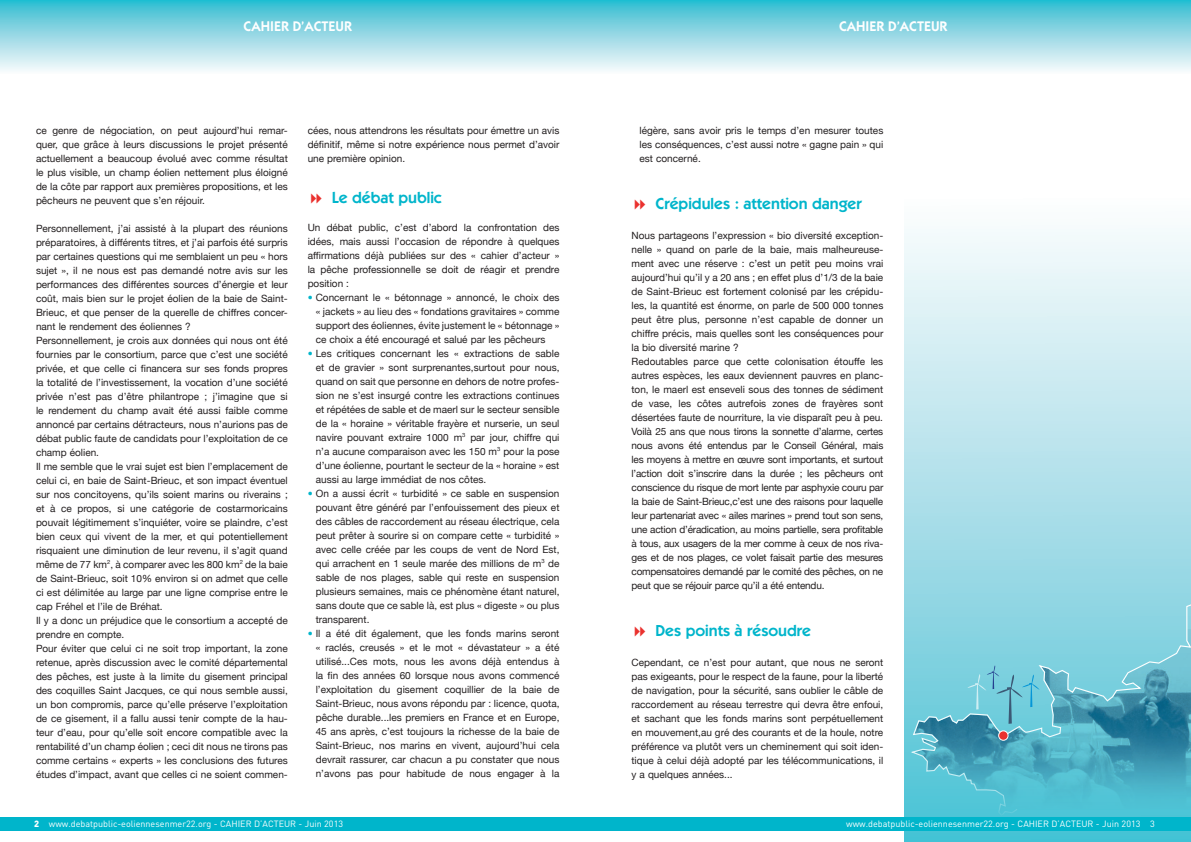
<style>
.page{position:relative;width:1191px;height:842px;background:#fff}
.page>*{position:absolute;margin:0;border:0;box-sizing:border-box;transform-origin:0 0}
.t1{font:600 16px "Itc Kabel";color:#00b5cb}
.t2{font:600 14px "Itc Kabel";color:#fff}
.t3{font:10px/14px "Helvetica Neue";color:#231f20;text-align:justify}
.t4{font:9px "DIN";color:#fff}
.s1{color:#00b5cb}
.s2{font-weight:900}
</style>
<div class="page">
<div style="left:0;top:0;width:1191px;height:76px;background:linear-gradient(to bottom,#34bbd0,#fffcfd)"></div>
<div style="left:904px;top:118px;width:287px;height:724px;background:linear-gradient(to bottom,#fff,#4dc1d4)"></div>
<div style="left:0;top:817px;width:1191px;height:14px;background:#00b5cb"></div>
<svg style="left:909px;top:591px;width:282px;height:226px;background:#65bccf"></svg>
<div style="left:998px;top:731px;width:10px;height:9px;background:#ea312e;border-radius:50%"></div>
<div style="left:998px;top:730px;width:10px;height:11px;border:1px solid #fff;border-radius:50%"></div>
<svg style="left:967px;top:665px;width:73px;height:59px;background:#70c5d6"></svg>
<h2 class="t2" style="left:244px;top:18px;width:110px">CAHIER D’ACTEUR</h2>
<h2 class="t2" style="left:839px;top:18px;width:110px">CAHIER D’ACTEUR</h2>
<p class="t3" style="left:36px;top:123px;width:253px">ce genre de négociation, on peut aujourd’hui remar&shy;quer, que grâce à leurs discussions le projet présenté actuellement a beaucoup évolué avec comme résultat le plus visible, un champ éolien nettement plus éloigné de la côte par rapport aux premières propositions, et les pêcheurs ne peuvent que s’en réjouir.</p>
<p class="t3" style="left:36px;top:221px;width:253px;text-align:left">Personnellement, j’ai assisté à la plupart des réunions préparatoires, à différents titres, et j’ai parfois été surpris par certaines questions qui me semblaient un peu « hors sujet », il ne nous est pas demandé notre avis sur les performances des différentes sources d’énergie et leur coût, mais bien sur le projet éolien de la baie de Saint-Brieuc, et que penser de la querelle de chiffres concer&shy;nant le rendement des éoliennes ?<br>Personnellement, je crois aux données qui nous ont été fournies par le consortium, parce que c’est une société privée, et que celle ci financera sur ses fonds propres la totalité de l’investissement, la vocation d’une société privée n’est pas d’être philantrope ; j’imagine que si le rendement du champ avait été aussi faible comme annoncé par certains détracteurs, nous n’aurions pas de débat public faute de candidats pour l’exploitation de ce champ éolien.<br>Il me semble que le vrai sujet est bien l’emplacement de celui ci, en baie de Saint-Brieuc, et son impact éventuel sur nos concitoyens, qu’ils soient marins ou riverains ; et à ce propos, si une catégorie de costarmoricains pouvait légitimement s’inquiéter, voire se plaindre, c’est bien ceux qui vivent de la mer, et qui potentiellement risquaient une diminution de leur revenu, il s’agit quand même de 77 km<sup>2</sup>, à comparer avec les 800 km<sup>2</sup> de la baie de Saint-Brieuc, soit 10% environ si on admet que celle ci est délimitée au large par une ligne comprise entre le cap Fréhel et l’ile de Bréhat.<br>Il y a donc un préjudice que le consortium a accepté de prendre en compte.<br>Pour éviter que celui ci ne soit trop important, la zone retenue, après discussion avec le comité départemental des pêches, est juste à la limite du gisement principal des coquilles Saint Jacques, ce qui nous semble aussi, un bon compromis, parce qu’elle préserve l’exploitation de ce gisement, il a fallu aussi tenir compte de la hau&shy;teur d’eau, pour qu’elle soit encore compatible avec la rentabilité d’un champ éolien ; ceci dit nous ne tirons pas comme certains « experts » les conclusions des futures études d’impact, avant que celles ci ne soient commen-</p>
<p class="t3" style="left:308px;top:123px;width:253px">cées, nous attendrons les résultats pour émettre un avis définitif, même si notre expérience nous permet d’avoir une première opinion.</p>
<h1 class="t1" style="left:332px;top:188px;width:112px">Le débat public</h1>
<p class="t3" style="left:308px;top:220px;width:253px">Un débat public, c’est d’abord la confrontation des idées, mais aussi l’occasion de répondre à quelques affirmations déjà publiées sur des « cahier d’acteur » la pêche professionnelle se doit de réagir et prendre position :</p>
<p class="t3" style="left:316px;top:290px;width:245px;text-indent:-8px"><span class="s1">•</span> Concernant le « bétonnage » annoncé, le choix des « jackets » au lieu des « fondations gravitaires » comme support des éoliennes, évite justement le « bétonnage » ce choix a été encouragé et salué par les pêcheurs</p>
<p class="t3" style="left:316px;top:346px;width:245px;text-indent:-8px"><span class="s1">•</span> Les critiques concernant les « extractions de sable et de gravier » sont surprenantes,surtout pour nous, quand on sait que personne en dehors de notre profes&shy;sion ne s’est insurgé contre les extractions continues et répétées de sable et de maerl sur le secteur sensible de la « horaine » véritable frayère et nurserie, un seul navire pouvant extraire 1000 m<sup>3</sup> par jour, chiffre qui n’a aucune comparaison avec les 150 m<sup>3</sup> pour la pose d’une éolienne, pourtant le secteur de la « horaine » est aussi au large immédiat de nos côtes.</p>
<p class="t3" style="left:316px;top:486px;width:245px;text-indent:-8px"><span class="s1">•</span> On a aussi écrit « turbidité » ce sable en suspension pouvant être généré par l’enfouissement des pieux et des câbles de raccordement au réseau électrique, cela peut prêter à sourire si on compare cette « turbidité » avec celle créée par les coups de vent de Nord Est, qui arrachent en 1 seule marée des millions de m<sup>3</sup> de sable de nos plages, sable qui reste en suspension plusieurs semaines, mais ce phénomène étant naturel, sans doute que ce sable là, est plus « digeste » ou plus transparent.</p>
<p class="t3" style="left:316px;top:626px;width:245px;text-indent:-8px"><span class="s1">•</span> Il a été dit également, que les fonds marins seront « raclés, creusés » et le mot « dévastateur » a été utilisé...Ces mots, nous les avons déjà entendus à la fin des années 60 lorsque nous avons commencé l’exploitation du gisement coquillier de la baie de Saint-Brieuc, nous avons répondu par : licence, quota, pêche durable...les premiers en France et en Europe, 45 ans après, c’est toujours la richesse de la baie de Saint-Brieuc, nos marins en vivent, aujourd’hui cela devrait rassurer, car chacun a pu constater que nous n’avons pas pour habitude de nous engager à la</p>
<p class="t3" style="left:639px;top:123px;width:245px">légère, sans avoir pris le temps d’en mesurer toutes les conséquences, c’est aussi notre « gagne pain » qui est concerné.</p>
<h1 class="t1" style="left:655px;top:194px;width:208px">Crépidules : attention danger</h1>
<p class="t3" style="left:631px;top:228px;width:253px;text-align:left">Nous partageons l’expression « bio diversité exception&shy;nelle » quand on parle de la baie, mais malheureuse&shy;ment avec une réserve : c’est un petit peu moins vrai aujourd’hui qu’il y a 20 ans ; en effet plus d’1/3 de la baie de Saint-Brieuc est fortement colonisé par les crépidu&shy;les, la quantité est énorme, on parle de 500 000 tonnes peut être plus, personne n’est capable de donner un chiffre précis, mais quelles sont les conséquences pour la bio diversité marine ?<br>Redoutables parce que cette colonisation étouffe les autres espèces, les eaux deviennent pauvres en planc&shy;ton, le maerl est enseveli sous des tonnes de sédiment de vase, les côtes autrefois zones de frayères sont désertées faute de nourriture, la vie disparaît peu à peu.<br>Voilà 25 ans que nous tirons la sonnette d’alarme, certes nous avons été entendus par le Conseil Général, mais les moyens à mettre en œuvre sont importants, et surtout l’action doit s’inscrire dans la durée ; les pêcheurs ont conscience du risque de mort lente par asphyxie couru par la baie de Saint-Brieuc,c’est une des raisons pour laquelle leur partenariat avec « ailes marines » prend tout son sens, une action d’éradication, au moins partielle, sera profitable à tous, aux usagers de la mer comme à ceux de nos riva&shy;ges et de nos plages, ce volet faisait partie des mesures compensatoires demandé par le comité des pêches, on ne peut que se réjouir parce qu’il a été entendu.</p>
<h1 class="t1" style="left:655px;top:621px;width:157px">Des points à résoudre</h1>
<p class="t3" style="left:631px;top:655px;width:253px">Cependant, ce n’est pour autant, que nous ne seront pas exigeants, pour le respect de la faune, pour la liberté de navigation, pour la sécurité, sans oublier le câble de raccordement au réseau terrestre qui devra être enfoui, et sachant que les fonds marins sont perpétuellement en mouvement,au gré des courants et de la houle, notre préférence va plutôt vers un cheminement qui soit iden&shy;tique à celui déjà adopté par les télécommunications, il y a quelques années...</p>
<p class="t4" style="left:34px;top:818px;width:310px"><span class="s2">2</span> www.debatpublic-eoliennesenmer22.org - CAHIER D’ACTEUR - Juin 2013</p>
<p class="t4" style="left:846px;top:818px;width:310px">www.debatpublic-eoliennesenmer22.org - CAHIER D’ACTEUR - Juin 2013 3</p>
</div>
